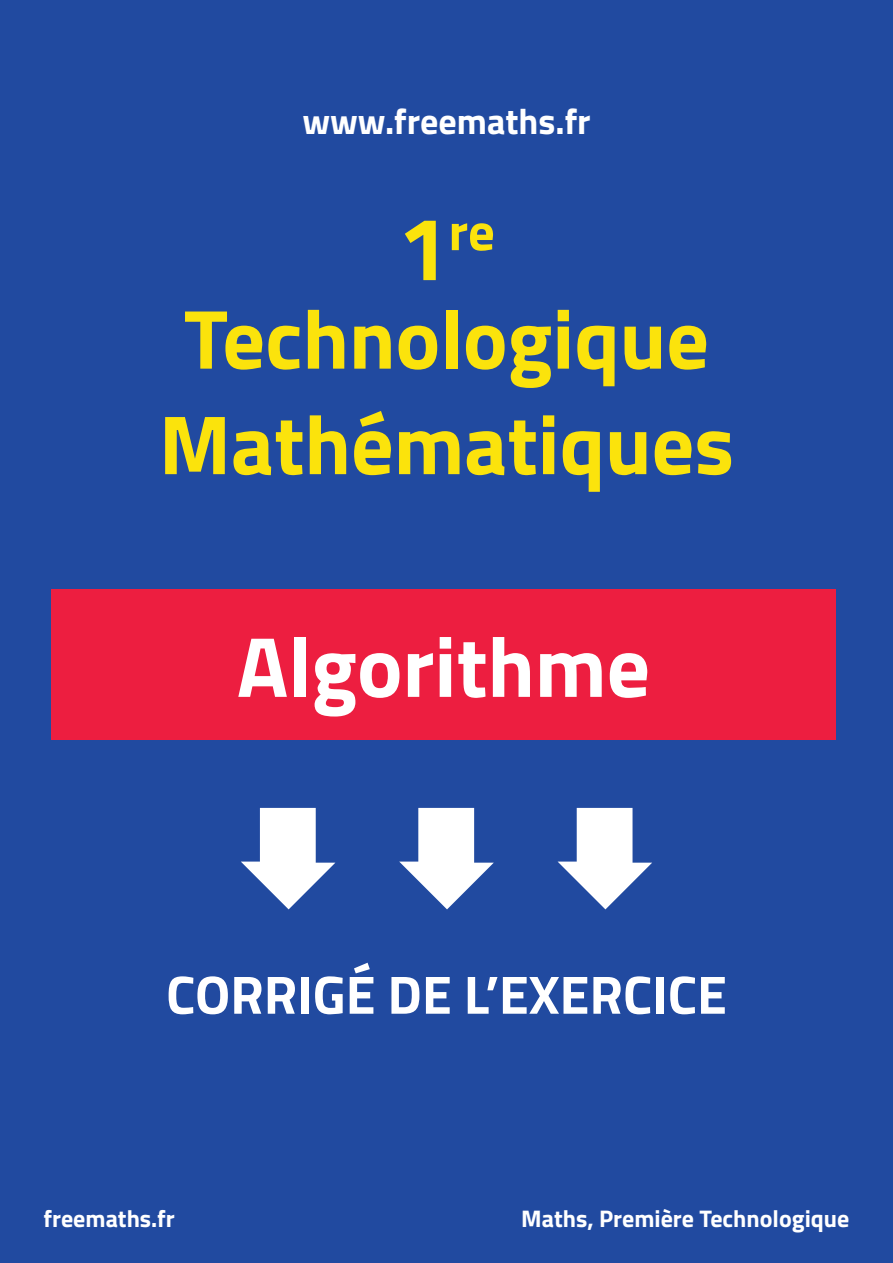
<style>
.page{position:relative;width:893px;height:1263px;background:#214aa0}
.page>*{position:absolute;margin:0;border:0;box-sizing:border-box;transform-origin:0 0}
.t1{font:700 85.5px "Titillium";color:#fff}
.t2{font:700 84px/105.4px "Titillium";color:#fbe30c}
.t3{font:700 54px "Titillium";color:#fff}
.t4{font:700 52.5px "Titillium";color:#fbe30c}
.t5{font:700 36px "Titillium";color:#fff}
.t6{font:700 24px "Titillium";color:#fff}
.s1{font-size:90px}
</style>
<div class="page">
<svg style="left:241px;top:808px;width:94px;height:101px"></svg>
<svg style="left:399px;top:808px;width:95px;height:101px"></svg>
<svg style="left:558px;top:808px;width:94px;height:101px"></svg>
<div style="left:51px;top:589px;width:785px;height:151px;background:#ed1e40"></div>
<h3 class="t5" style="left:302px;top:94px;width:290px">www.freemaths.fr</h3>
<h3 class="t4" style="left:398px;top:192px;width:98px"><span class="s1">1</span>re</h3>
<h2 class="t2" style="left:159px;top:282px;width:577px">Technologique<br>Mathématiques</h2>
<p class="t1" style="left:237px;top:602px;width:415px">Algorithme</p>
<p class="t3" style="left:166px;top:953px;width:562px">CORRIGÉ DE L’EXERCICE</p>
<p class="t6" style="left:44px;top:1200px;width:133px">freemaths.fr</p>
<p class="t6" style="left:521px;top:1200px;width:330px">Maths, Première Technologique</p>
</div>
